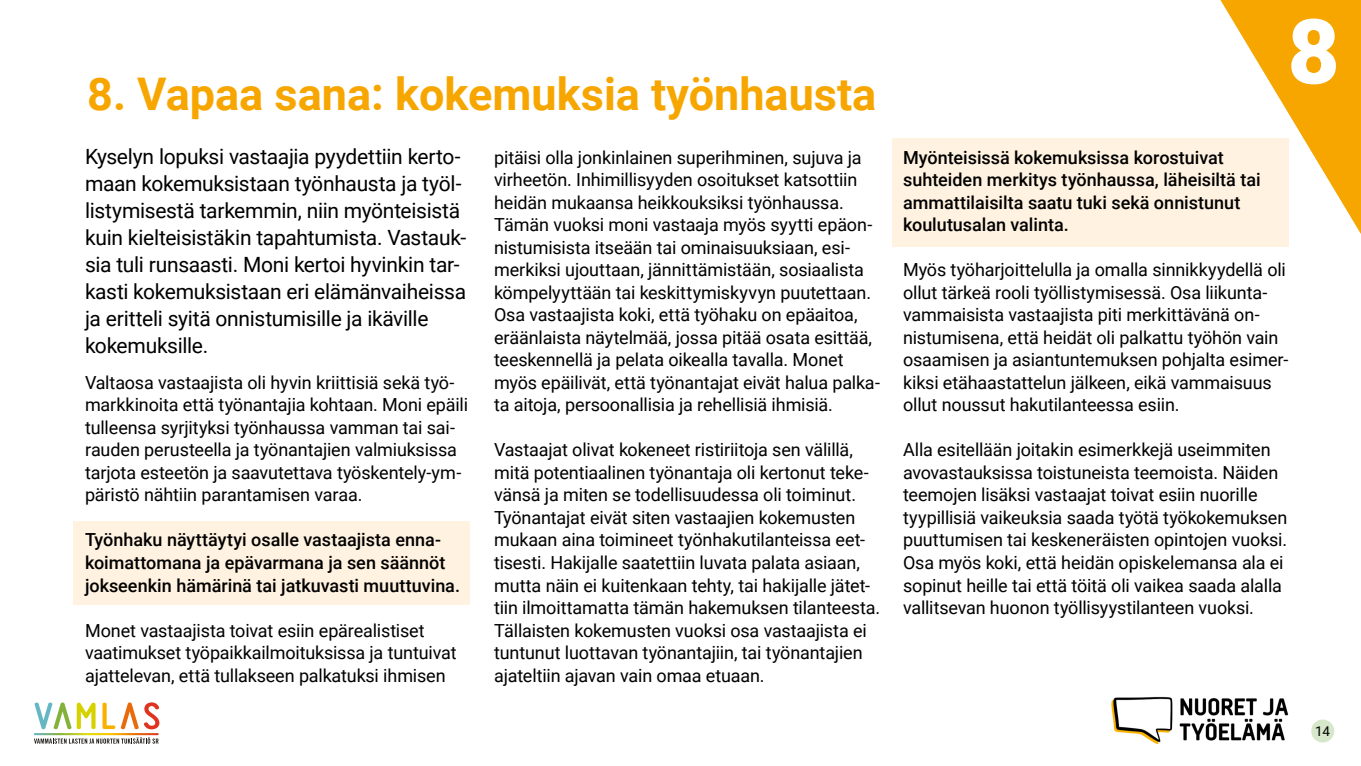
<style>
.page{position:relative;width:1361px;height:766px;background:#fff}
.page>*{position:absolute;margin:0;border:0;box-sizing:border-box;transform-origin:0 0}
.t1{font:900 90px "Roboto";color:#fff}
.H1_Otsikko{font:700 45px "Roboto";color:#f7a600}
.H3_Ingressi_14_pt{font:21px/27px "Roboto";letter-spacing:-.015em;color:#000}
.H3_leipis_12_pt{font:18px/22.5px "Roboto";letter-spacing:-.01em;color:#000}
.H3_leipis_12_pt-2{font:500 18px/22.5px "Roboto";color:#000}
.t2{font:13.5px "Roboto";color:#000}
</style>
<div class="page">
<div style="left:73px;top:521px;width:396px;height:83px;background:#fff2e0"></div>
<div style="left:892px;top:138px;width:396px;height:109px;background:#fff2e0"></div>
<svg style="left:1220px;top:0;width:141px;height:234px"></svg>
<svg style="left:34px;top:702px;width:125px;height:41px"></svg>
<img style="left:1111px;top:696px;width:178px;height:48px">
<div style="left:1311px;top:719px;width:23px;height:23px;background:#d6e7ca;border-radius:50%"></div>
<h1 class="H1_Otsikko" style="left:87px;top:63px;width:790px">8. Vapaa sana: kokemuksia työnhausta</h1>
<h3 class="H3_Ingressi_14_pt" style="left:85px;top:142px;width:383px">Kyselyn lopuksi vastaajia pyydettiin kerto&shy;maan kokemuksistaan työnhausta ja työl&shy;listymisestä tarkemmin, niin myönteisistä kuin kielteisistäkin tapahtumista. Vastauk&shy;sia tuli runsaasti. Moni kertoi hyvinkin tar&shy;kasti kokemuksistaan eri elämänvaiheissa ja eritteli syitä onnistumisille ja ikäville kokemuksille.</h3>
<h3 class="H3_leipis_12_pt" style="left:85px;top:370px;width:384px">Valtaosa vastaajista oli hyvin kriittisiä sekä työ&shy;markkinoita että työnantajia kohtaan. Moni epäili tulleensa syrjityksi työnhaussa vamman tai sai&shy;rauden perusteella ja työnantajien valmiuksissa tarjota esteetön ja saavutettava työskentely-ym&shy;päristö nähtiin parantamisen varaa.</h3>
<h3 class="H3_leipis_12_pt-2" style="left:85px;top:528px;width:376px">Työnhaku näyttäytyi osalle vastaajista enna&shy;koimattomana ja epävarmana ja sen säännöt jokseenkin hämärinä tai jatkuvasti muuttuvina.</h3>
<h3 class="H3_leipis_12_pt" style="left:85px;top:618px;width:373px">Monet vastaajista toivat esiin epärealistiset vaatimukset työpaikkailmoituksissa ja tuntuivat ajattelevan, että tullakseen palkatuksi ihmisen</h3>
<h3 class="H3_leipis_12_pt" style="left:494px;top:145px;width:387px">pitäisi olla jonkinlainen superihminen, sujuva ja virheetön. Inhimillisyyden osoitukset katsottiin heidän mukaansa heikkouksiksi työnhaussa.<br>Tämän vuoksi moni vastaaja myös syytti epäon&shy;nistumisista itseään tai ominaisuuksiaan, esi&shy;merkiksi ujouttaan, jännittämistään, sosiaalista kömpelyyttään tai keskittymiskyvyn puutettaan.<br>Osa vastaajista koki, että työhaku on epäaitoa, eräänlaista näytelmää, jossa pitää osata esittää, teeskennellä ja pelata oikealla tavalla. Monet myös epäilivät, että työnantajat eivät halua palka&shy;ta aitoja, persoonallisia ja rehellisiä ihmisiä.</h3>
<h3 class="H3_leipis_12_pt" style="left:494px;top:438px;width:388px">Vastaajat olivat kokeneet ristiriitoja sen välillä, mitä potentiaalinen työnantaja oli kertonut teke&shy;vänsä ja miten se todellisuudessa oli toiminut.<br>Työnantajat eivät siten vastaajien kokemusten mukaan aina toimineet työnhakutilanteissa eet&shy;tisesti. Hakijalle saatettiin luvata palata asiaan, mutta näin ei kuitenkaan tehty, tai hakijalle jätet&shy;tiin ilmoittamatta tämän hakemuksen tilanteesta.<br>Tällaisten kokemusten vuoksi osa vastaajista ei tuntunut luottavan työnantajiin, tai työnantajien ajateltiin ajavan vain omaa etuaan.</h3>
<h1 class="t1" style="left:1287px;top:-12px;width:54px">8</h1>
<h3 class="H3_leipis_12_pt-2" style="left:903px;top:145px;width:359px">Myönteisissä kokemuksissa korostuivat suhteiden merkitys työnhaussa, läheisiltä tai ammattilaisilta saatu tuki sekä onnistunut koulutusalan valinta.</h3>
<h3 class="H3_leipis_12_pt" style="left:903px;top:258px;width:387px">Myös työharjoittelulla ja omalla sinnikkyydellä oli ollut tärkeä rooli työllistymisessä. Osa liikunta&shy;vammaisista vastaajista piti merkittävänä on&shy;nistumisena, että heidät oli palkattu työhön vain osaamisen ja asiantuntemuksen pohjalta esimer&shy;kiksi etähaastattelun jälkeen, eikä vammaisuus ollut noussut hakutilanteessa esiin.</h3>
<h3 class="H3_leipis_12_pt" style="left:903px;top:438px;width:386px">Alla esitellään joitakin esimerkkejä useimmiten avovastauksissa toistuneista teemoista. Näiden teemojen lisäksi vastaajat toivat esiin nuorille tyypillisiä vaikeuksia saada työtä työkokemuksen puuttumisen tai keskeneräisten opintojen vuoksi.<br>Osa myös koki, että heidän opiskelemansa ala ei sopinut heille tai että töitä oli vaikea saada alalla vallitsevan huonon työllisyystilanteen vuoksi.</h3>
<p class="t2" style="left:1315px;top:721px;width:16px">14</p>
</div>
